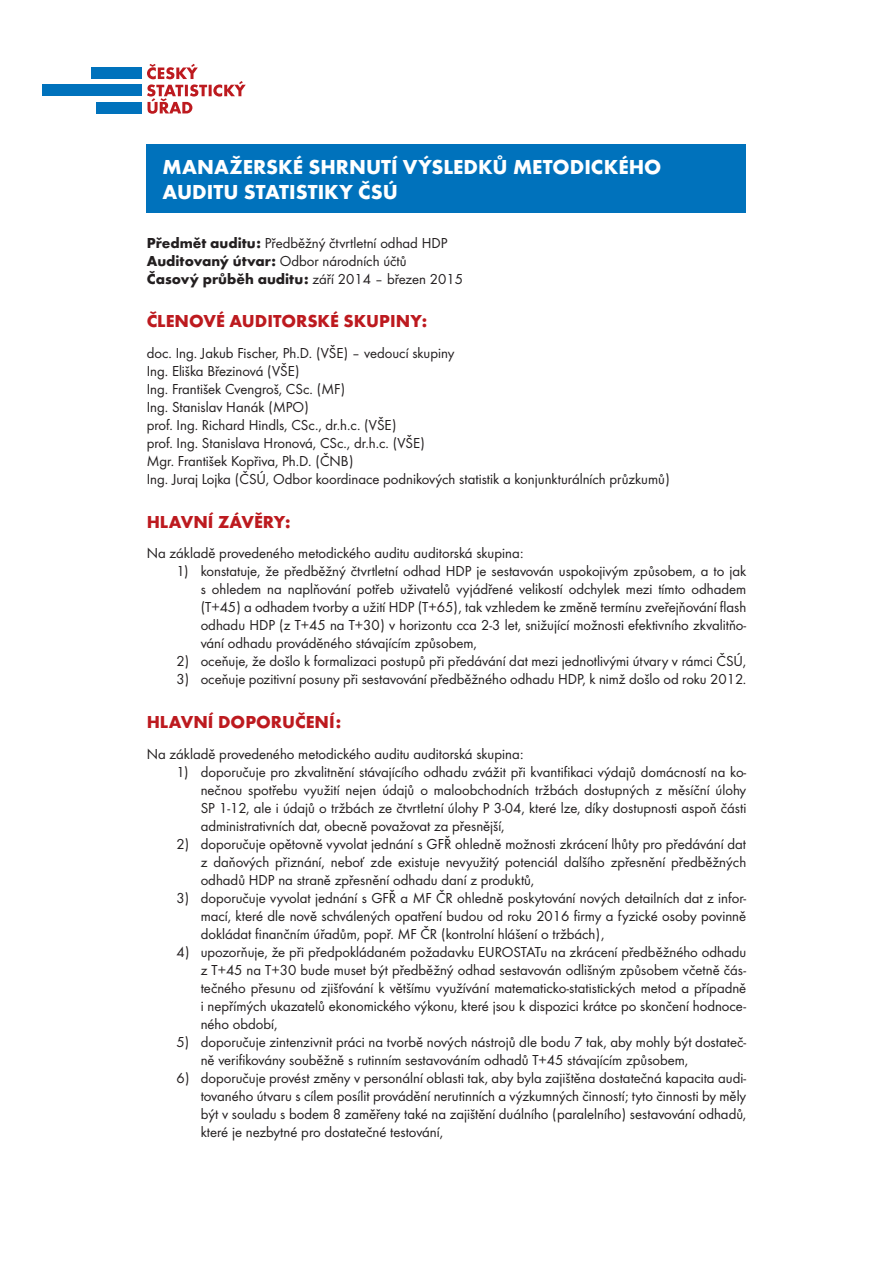
<style>
.page{position:relative;width:893px;height:1263px;background:#fff}
.page>*{position:absolute;margin:0;border:0;box-sizing:border-box;transform-origin:0 0}
.t1{font:700 21px/25.2px "Futura";color:#fff}
.t2{font:700 18px "Futura";color:#bd1a1f}
.t3{font:15px/18px "Futura Boo";color:#231f20;text-align:justify}
.t4{font:700 15px "Futura";color:#231f20}
.s1{font-family:"Futura";font-weight:700}
.s2{font-family:"Futura Boo";font-weight:400}
</style>
<div class="page">
<div style="left:91px;top:68px;width:51px;height:11px;background:#0072bc"></div>
<div style="left:43px;top:85px;width:99px;height:11px;background:#0072bc"></div>
<div style="left:96px;top:102px;width:46px;height:11px;background:#0072bc"></div>
<svg style="left:147px;top:64px;width:99px;height:50px"></svg>
<div style="left:147px;top:145px;width:599px;height:68px;background:#0072bc"></div>
<h1 class="t1" style="left:163px;top:154px;width:500px">MANAŽERSKÉ SHRNUTÍ VÝSLEDKŮ METODICKÉHO<br>AUDITU STATISTIKY ČSÚ</h1>
<p class="t3" style="left:147px;top:234px;width:302px"><span class="s1">PŘEDMĚT AUDITU:</span> Předběžný čtvrtletní odhad HDP<br><span class="s1">AUDITOVANÝ ÚTVAR:</span> Odbor národních účtů</p>
<p class="t4" style="left:147px;top:270px;width:318px">ČASOVÝ PRŮBĚH AUDITU: <span class="s2">září 2014 – březen 2015</span></p>
<p class="t2" style="left:147px;top:310px;width:282px">ČLENOVÉ AUDITORSKÉ SKUPINY:</p>
<p class="t3" style="left:147px;top:344px;width:525px;text-align:left">doc. Ing. Jakub Fischer, Ph.D. (VŠE) – vedoucí skupiny<br>Ing. Eliška Březinová (VŠE)<br>Ing. František Cvengroš, CSc. (MF)<br>Ing. Stanislav Hanák (MPO)<br>prof. Ing. Richard Hindls, CSc., dr.h.c. (VŠE)<br>prof. Ing. Stanislava Hronová, CSc., dr.h.c. (VŠE)<br>Mgr. František Kopřiva, Ph.D. (ČNB)<br>Ing. Juraj Lojka (ČSÚ, Odbor koordinace podnikových statistik a konjunkturálních průzkumů)</p>
<p class="t2" style="left:147px;top:510px;width:145px">HLAVNÍ ZÁVĚRY:</p>
<p class="t3" style="left:147px;top:544px;width:378px">Na základě provedeného metodického auditu auditorská skupina:</p>
<p class="t3" style="left:201px;top:562px;width:547px;text-indent:-24px">1) konstatuje, že předběžný čtvrtletní odhad HDP je sestavován uspokojivým způsobem, a to jak s ohledem na naplňování potřeb uživatelů vyjádřené velikostí odchylek mezi tímto odhadem (T+45) a odhadem tvorby a užití HDP (T+65), tak vzhledem ke změně termínu zveřejňování flash odhadu HDP (z T+45 na T+30) v horizontu cca 2-3 let, snižující možnosti efektivního zkvalitňo&shy;vání odhadu prováděného stávajícím způsobem,</p>
<p class="t3" style="left:176px;top:652px;width:571px">2) oceňuje, že došlo k formalizaci postupů při předávání dat mezi jednotlivými útvary v rámci ČSÚ,</p>
<p class="t3" style="left:176px;top:670px;width:571px">3) oceňuje pozitivní posuny při sestavování předběžného odhadu HDP, k nimž došlo od roku 2012.</p>
<p class="t2" style="left:147px;top:711px;width:196px">HLAVNÍ DOPORUČENÍ:</p>
<p class="t3" style="left:147px;top:745px;width:378px">Na základě provedeného metodického auditu auditorská skupina:</p>
<p class="t3" style="left:201px;top:763px;width:547px;text-indent:-24px">1) doporučuje pro zkvalitnění stávajícího odhadu zvážit při kvantifikaci výdajů domácností na ko&shy;nečnou spotřebu využití nejen údajů o maloobchodních tržbách dostupných z měsíční úlohy SP 1-12, ale i údajů o tržbách ze čtvrtletní úlohy P 3-04, které lze, díky dostupnosti aspoň části administrativních dat, obecně považovat za přesnější,</p>
<p class="t3" style="left:201px;top:835px;width:547px;text-indent:-24px">2) doporučuje opětovně vyvolat jednání s GFŘ ohledně možnosti zkrácení lhůty pro předávání dat z daňových přiznání, neboť zde existuje nevyužitý potenciál dalšího zpřesnění předběžných odhadů HDP na straně zpřesnění odhadu daní z produktů,</p>
<p class="t3" style="left:201px;top:889px;width:547px;text-indent:-24px">3) doporučuje vyvolat jednání s GFŘ a MF ČR ohledně poskytování nových detailních dat z infor&shy;mací, které dle nově schválených opatření budou od roku 2016 firmy a fyzické osoby povinně dokládat finančním úřadům, popř. MF ČR (kontrolní hlášení o tržbách),</p>
<p class="t3" style="left:201px;top:943px;width:547px;text-indent:-24px">4) upozorňuje, že při předpokládaném požadavku EUROSTATu na zkrácení předběžného odhadu z T+45 na T+30 bude muset být předběžný odhad sestavován odlišným způsobem včetně čás&shy;tečného přesunu od zjišťování k většímu využívání matematicko-statistických metod a případně i nepřímých ukazatelů ekonomického výkonu, které jsou k dispozici krátce po skončení hodnoce&shy;ného období,</p>
<p class="t3" style="left:201px;top:1033px;width:547px;text-indent:-24px">5) doporučuje zintenzivnit práci na tvorbě nových nástrojů dle bodu 7 tak, aby mohly být dostateč&shy;ně verifikovány souběžně s rutinním sestavováním odhadů T+45 stávajícím způsobem,</p>
<p class="t3" style="left:201px;top:1069px;width:547px;text-indent:-24px">6) doporučuje provést změny v personální oblasti tak, aby byla zajištěna dostatečná kapacita audi&shy;tovaného útvaru s cílem posílit provádění nerutinních a výzkumných činností; tyto činnosti by měly být v souladu s bodem 8 zaměřeny také na zajištění duálního (paralelního) sestavování odhadů, které je nezbytné pro dostatečné testování,</p>
</div>
